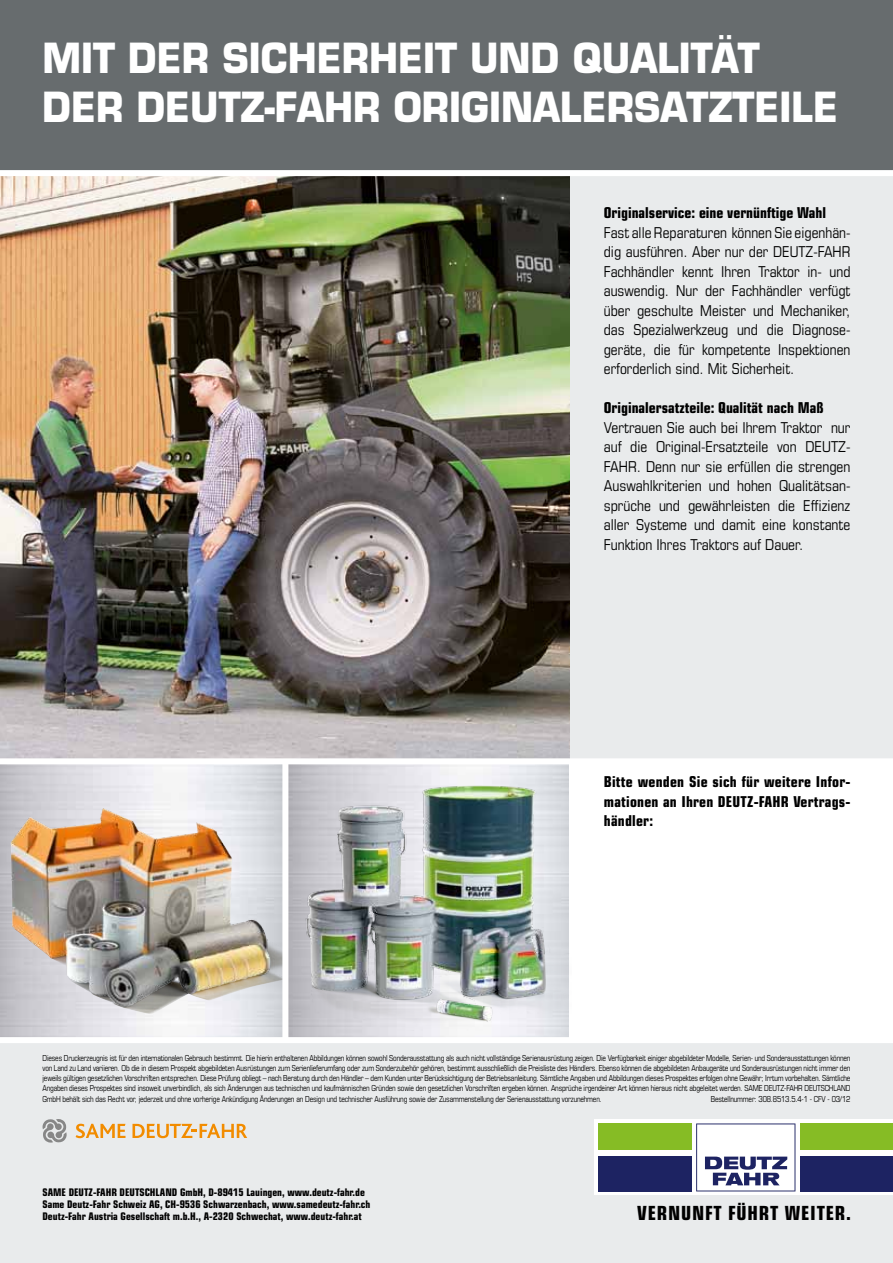
<style>
.page{position:relative;width:893px;height:1263px;background:#fff}
.page>*{position:absolute;margin:0;border:0;box-sizing:border-box;transform-origin:0 0}
.t1{font:700 40.5px/48.6px "Eurostile LT Std";color:#fff;scale:.91 1}
.t2{font:700 condensed 19.5px "Eurostile LT Std";letter-spacing:.04em;color:#000}
.t3{font:condensed 15px/19.5px "Eurostile LT Std";color:#000;text-align:justify}
.t4{font:700 condensed 15px/19.5px "Eurostile LT Std";color:#000;text-align:justify}
.t5{font:700 condensed 10.5px/12.3px "Eurostile LT Std";color:#000}
.t6{font:condensed 8.25px/10.2px "Eurostile LT Std";letter-spacing:-.02em;color:#000;text-align:justify;scale:.93 1}
</style>
<div class="page">
<img style="left:288px;top:772px;width:282px;height:265px">
<img style="left:11px;top:808px;width:271px;height:206px">
<img style="left:0;top:176px;width:893px;height:582px">
<div style="left:0;top:0;width:893px;height:170px;background:#676c6e"></div>
<div style="left:0;top:1038px;width:893px;height:225px;background:#e9ebec"></div>
<div style="left:594px;top:1119px;width:299px;height:76px;background:#fff"></div>
<svg style="left:696px;top:1123px;width:99px;height:68px"></svg>
<div style="left:598px;top:1123px;width:94px;height:27px;background:#86bc25"></div>
<div style="left:598px;top:1156px;width:93px;height:35px;background:#1d2362"></div>
<div style="left:800px;top:1123px;width:93px;height:27px;background:#86bc25"></div>
<div style="left:800px;top:1156px;width:93px;height:35px;background:#1d2362"></div>
<div style="left:0;top:1037px;width:893px;height:6px;background:#fff"></div>
<svg style="left:76px;top:1124px;width:49px;height:14px"></svg>
<svg style="left:132px;top:1124px;width:115px;height:14px"></svg>
<svg style="left:43px;top:1119px;width:24px;height:23px"></svg>
<h1 class="t1" style="left:43px;top:34px;width:789px">MIT DER SICHERHEIT UND QUALITÄT<br>DE R DEU</h1>
<h1 class="t1" style="left:219px;top:82px;width:612px">TZ-FAHR ORIGINALE RSATZTEILE</h1>
<h3 class="t4" style="left:604px;top:203px;width:224px">Originalservice: eine vernünftige Wahl</h3>
<p class="t3" style="left:604px;top:222px;width:248px">Fast alle Reparaturen können Sie eigenhän&shy;dig ausführen. Aber nur der DEUTZ-FAHR Fachhändler kennt Ihren Traktor in- und auswendig. Nur der Fachhändler verfügt über geschulte Meister und Mechaniker, das Spezialwerkzeug und die Diagnose&shy;geräte, die für kompetente Inspektionen erforderlich sind. Mit Sicherheit.</p>
<h3 class="t4" style="left:604px;top:398px;width:221px">Originalersatzteile: Qualität nach Maß</h3>
<p class="t3" style="left:604px;top:417px;width:248px">Vertrauen Sie auch bei Ihrem Traktor nur auf die Original-Ersatzteile von DEUTZ-FAHR. Denn nur sie erfüllen die strengen Auswahlkriterien und hohen Qualitätsan&shy;sprüche und gewährleisten die Effizienz aller Systeme und damit eine konstante Funktion Ihres Traktors auf Dauer.</p>
<h3 class="t4" style="left:604px;top:772px;width:248px">Bitte wenden Sie sich für weitere Infor&shy;mationen an Ihren DEUTZ-FAHR Vertrags&shy;händler:</h3>
<p class="t6" style="left:43px;top:1052px;width:870px">Dieses Druckerzeugnis ist für den internationalen Gebrauch bestimmt. Die hierin enthaltenen Abbildungen können sowohl Sonderausstattung als auch nicht vollständige Serienausrüstung zeigen. Die Verfügbarkeit einiger abgebildeter Modelle, Serien- und Sonderausstattungen können von Land zu Land variieren. Ob die in diesem Prospekt abgebildeten Ausrüstungen zum Serienlieferumfang oder zum Sonderzubehör gehören, bestimmt ausschließlich die Preisliste des Händlers. Ebenso können die abgebildeten Anbaugeräte und Sonderausrüstungen nicht immer den jeweils gültigen gesetzlichen Vorschriften entsprechen. Diese Prüfung obliegt – nach Beratung durch den Händler – dem Kunden unter Berücksichtigung der Betriebsanleitung. Sämtliche Angaben und Abbildungen dieses Prospektes erfolgen ohne Gewähr; Irrtum vorbehalten. Sämtliche Angaben dieses Prospektes sind insoweit unverbindlich, als sich Änderungen aus technischen und kaufmännischen Gründen sowie den gesetzlichen Vorschriften ergeben können. Ansprüche irgendeiner Art können hieraus nicht abgeleitet werden. SAME DEUTZ-FAHR DEUTSCHLAND GmbH behält sich das Recht vor, jederzeit und ohne vorherige Ankündigung Änderungen an Design und technischer Ausführung sowie der Zusammenstellung der Serienausstattung vorzunehmen.</p>
<p class="t6" style="left:711px;top:1093px;width:152px">Bestellnummer: 308.8513.5.4-1 - CFV - 03/12</p>
<p class="t5" style="left:43px;top:1186px;width:329px">SAME DEUTZ-FAHR DEUTSCHLAND GmbH, D-89415 Lauingen, www.deutz-fahr.de<br>Same Deutz-Fahr Schweiz AG, CH-9536 Schwarzenbach, www.samedeutz-fahr.ch<br>Deutz-Fahr Austria Gesellschaft m.b.H., A-2320 Schwechat, www.deutz-fahr.at</p>
<h2 class="t2" style="left:637px;top:1201px;width:215px">VERNUNFT FÜHRT WEITER.</h2>
</div>
